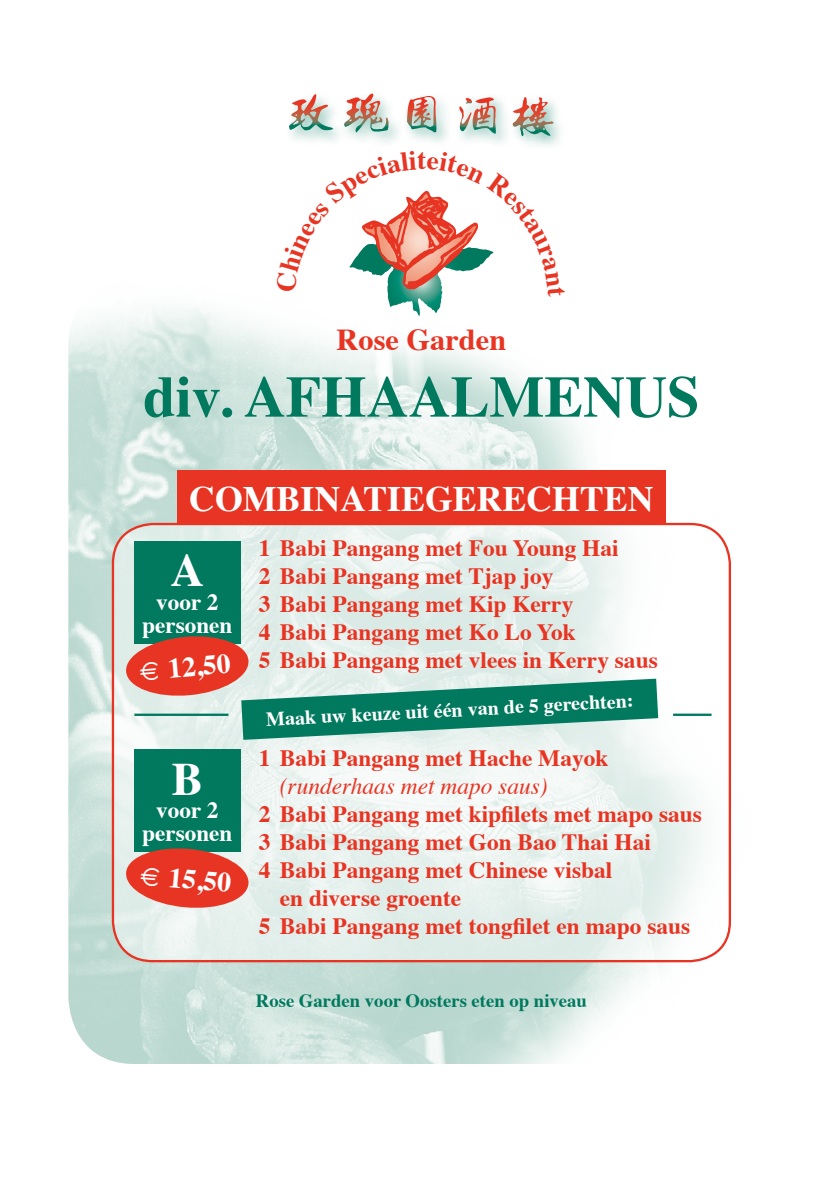
<style>
.page{position:relative;width:840px;height:1191px;background:#fff}
.page>*{position:absolute;margin:0;border:0;box-sizing:border-box;transform-origin:0 0}
.t1{font:700 58.2px "Times";color:#00795e}
.t2{font:700 46.4px "Times";color:#fff}
.t3{font:700 35.8px "Times";color:#fff}
.t4{font:700 30.4px "Times";color:#e83422}
.t5{font:700 28px "Times";color:#fff}
.t6{font:700 23.4px/28px "Times";color:#e83422}
.t7{font:italic 23.4px "Times";color:#e83422}
.t8{font:700 23.2px/23.4px "Times";color:#fff;text-align:center}
.t9{font:700 20px "Times";color:#fff}
.t10{font:700 18.6px "Times";color:#00795e}
</style>
<div class="page">
<img style="left:68px;top:308px;width:664px;height:756px">
<svg style="left:113px;top:524px;width:616px;height:437px;fill:#e9f2ef"></svg>
<div style="left:285px;top:90px;width:283px;height:62px;background:#00795e;opacity:.5"></div>
<svg style="left:344px;top:94px;width:44px;height:38px"></svg>
<svg style="left:289px;top:94px;width:44px;height:37px"></svg>
<svg style="left:511px;top:97px;width:42px;height:39px"></svg>
<svg style="left:457px;top:97px;width:39px;height:37px"></svg>
<svg style="left:407px;top:96px;width:30px;height:37px"></svg>
<div style="left:177px;top:470px;width:488px;height:54px;background:#e83422"></div>
<div style="left:134px;top:541px;width:106px;height:102px;background:#00795e"></div>
<div style="left:134px;top:749px;width:106px;height:102px;background:#00795e"></div>
<svg style="left:125px;top:846px;width:125px;height:64px;background:#d86455"></svg>
<hr style="left:672px;top:713px;width:39px;height:3px;background:#00795e">
<svg style="left:125px;top:634px;width:532px;height:106px;background:#a0b9ae"></svg>
<svg style="left:276px;top:150px;width:289px;height:166px"></svg>
<p class="t4" style="left:336px;top:310px;width:171px">Rose Garden</p>
<h1 class="t1" style="left:143px;top:341px;width:557px">div. AFHAALMENUS</h1>
<h3 class="t3" style="left:189px;top:464px;width:465px">COMBINATIEGERECHTEN</h3>
<h2 class="t2" style="left:170px;top:526px;width:35px">A</h2>
<p class="t8" style="left:142px;top:587px;width:92px">voor 2 personen</p>
<p class="t5" style="left:138px;top:644px;width:92px;rotate:-5deg">€ 12,50</p>
<h2 class="t2" style="left:172px;top:734px;width:32px">B</h2>
<p class="t8" style="left:142px;top:796px;width:92px">voor 2 personen</p>
<p class="t5" style="left:143px;top:848px;width:92px;rotate:5deg">€ 15,50</p>
<p class="t6" style="left:259px;top:531px;width:400px">1 Babi Pangang met Fou Young Hai<br>2 Babi Pangang met Tjap joy<br>3 Babi Pangang met Kip Kerry<br>4 Babi Pangang met Ko Lo Yok<br>5 Babi Pangang met vlees in Kerry saus</p>
<p class="t9" style="left:265px;top:700px;width:369px;rotate:-3deg">Maak uw keuze uit één van de 5 gerechten:</p>
<p class="t6" style="left:259px;top:742px;width:351px">1 Babi Pangang met Hache Mayok</p>
<p class="t7" style="left:280px;top:766px;width:269px">(runderhaas met mapo saus)</p>
<p class="t6" style="left:259px;top:798px;width:444px">2 Babi Pangang met kipfilets met mapo saus</p>
<p class="t6" style="left:259px;top:826px;width:393px">3 Babi Pangang met Gon Bao Thai Hai</p>
<p class="t6" style="left:259px;top:854px;width:355px">4 Babi Pangang met Chinese visbal</p>
<p class="t6" style="left:280px;top:882px;width:183px">en diverse groente</p>
<p class="t6" style="left:259px;top:910px;width:432px">5 Babi Pangang met tongfilet en mapo saus</p>
<p class="t10" style="left:256px;top:983px;width:332px">Rose Garden voor Oosters eten op niveau</p>
</div>
